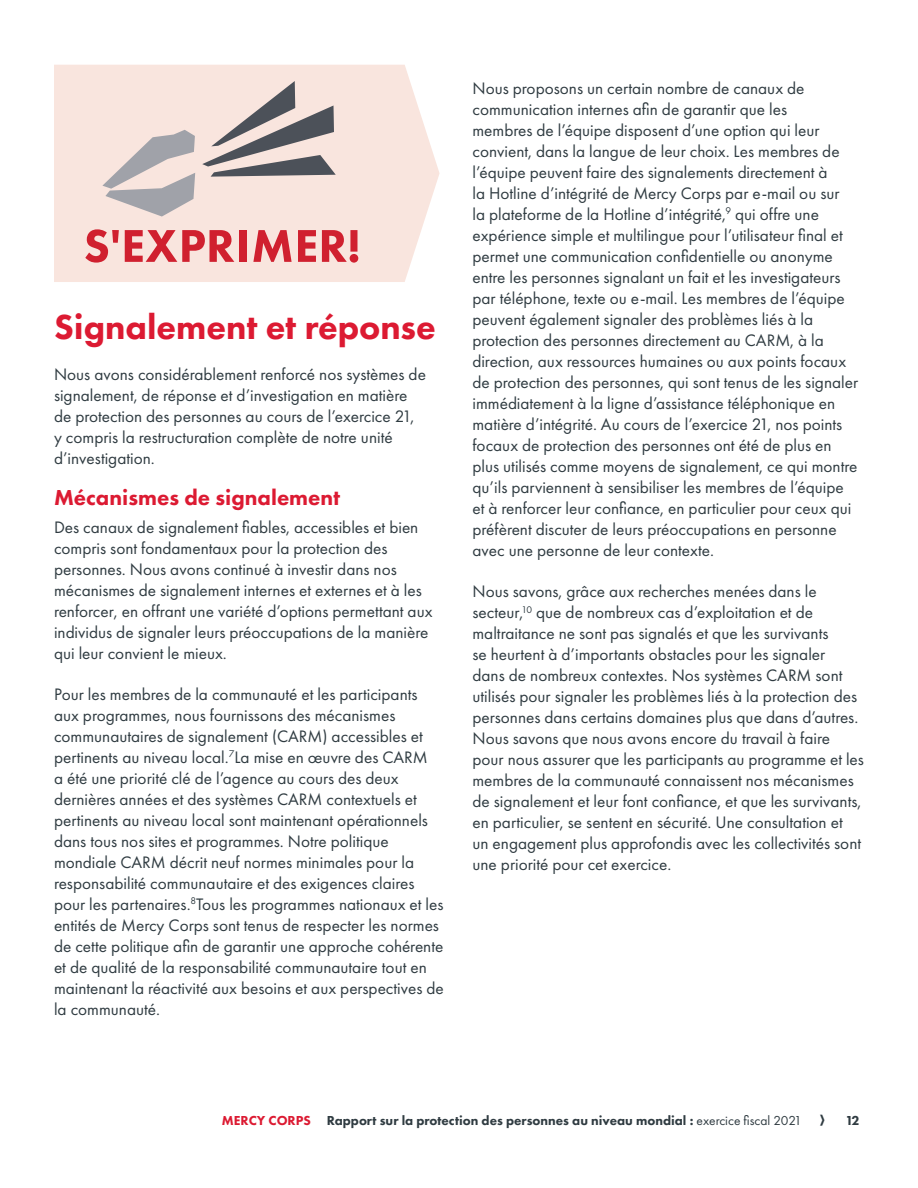
<style>
.page{position:relative;width:918px;height:1188px;background:#fff}
.page>*{position:absolute;margin:0;border:0;box-sizing:border-box;transform-origin:0 0}
.Body_Text{font:800 36px "Futura PT";color:#dc1a32}
.Heading_3{font:800 22.5px "Futura PT";color:#dc1a32}
.Body_Text-2{font:17.25px/21px "Futura PT";color:#2f3b41}
.t1{font:800 13.5px "Futura PT";color:#2f3b41}
.s1{color:#dc1a32}
.s2{font-weight:400}
</style>
<div class="page">
<svg style="left:54px;top:65px;width:386px;height:217px;background:#f9e6e0"></svg>
<svg style="left:85px;top:229px;width:34px;height:34px"></svg>
<svg style="left:125px;top:230px;width:109px;height:32px;background:#e27a7f"></svg>
<div style="left:239px;top:230px;width:8px;height:32px;background:#d0202f"></div>
<svg style="left:253px;top:230px;width:39px;height:32px"></svg>
<svg style="left:298px;top:230px;width:18px;height:32px"></svg>
<svg style="left:322px;top:230px;width:36px;height:33px"></svg>
<svg style="left:102px;top:130px;width:93px;height:87px;background:#d0c6c5"></svg>
<svg style="left:202px;top:81px;width:134px;height:96px;background:#b9aead"></svg>
<p class="Body_Text" style="left:54px;top:304px;width:383px">Signalement et réponse</p>
<p class="Body_Text-2" style="left:54px;top:363px;width:373px">Nous avons considérablement renforcé nos systèmes de signalement, de réponse et d’investigation en matière de protection des personnes au cours de l’exercice 21, y compris la restructuration complète de notre unité d’investigation.</p>
<p class="Heading_3" style="left:54px;top:483px;width:288px">Mécanismes de signalement</p>
<p class="Body_Text-2" style="left:54px;top:516px;width:380px">Des canaux de signalement fiables, accessibles et bien compris sont fondamentaux pour la protection des personnes. Nous avons continué à investir dans nos mécanismes de signalement internes et externes et à les renforcer, en offrant une variété d’options permettant aux individus de signaler leurs préoccupations de la manière qui leur convient le mieux.</p>
<p class="Body_Text-2" style="left:54px;top:684px;width:391px">Pour les membres de la communauté et les participants aux programmes, nous fournissons des mécanismes communautaires de signalement (CARM) accessibles et pertinents au niveau local.<sup>7</sup>La mise en œuvre des CARM<br>a été une priorité clé de l’agence au cours des deux dernières années et des systèmes CARM contextuels et pertinents au niveau local sont maintenant opérationnels dans tous nos sites et programmes. Notre politique mondiale CARM décrit neuf normes minimales pour la responsabilité communautaire et des exigences claires pour les partenaires.<sup>8</sup>Tous les programmes nationaux et les entités de Mercy Corps sont tenus de respecter les normes de cette politique afin de garantir une approche cohérente et de qualité de la responsabilité communautaire tout en maintenant la réactivité aux besoins et aux perspectives de la communauté.</p>
<p class="Body_Text-2" style="left:472px;top:78px;width:387px">Nous proposons un certain nombre de canaux de communication internes afin de garantir que les<br>membres de l’équipe disposent d’une option qui leur convient, dans la langue de leur choix. Les membres de l’équipe peuvent faire des signalements directement à<br>la Hotline d’intégrité de Mercy Corps par e-mail ou sur<br>la plateforme de la Hotline d’intégrité,<sup>9</sup> qui offre une expérience simple et multilingue pour l’utilisateur final et permet une communication confidentielle ou anonyme entre les personnes signalant un fait et les investigateurs par téléphone, texte ou e-mail. Les membres de l’équipe peuvent également signaler des problèmes liés à la protection des personnes directement au CARM, à la direction, aux ressources humaines ou aux points focaux de protection des personnes, qui sont tenus de les signaler immédiatement à la ligne d’assistance téléphonique en matière d’intégrité. Au cours de l’exercice 21, nos points focaux de protection des personnes ont été de plus en plus utilisés comme moyens de signalement, ce qui montre qu’ils parviennent à sensibiliser les membres de l’équipe et à renforcer leur confiance, en particulier pour ceux qui préfèrent discuter de leurs préoccupations en personne avec une personne de leur contexte.</p>
<p class="Body_Text-2" style="left:472px;top:581px;width:393px">Nous savons, grâce aux recherches menées dans le secteur,<sup>10</sup> que de nombreux cas d’exploitation et de maltraitance ne sont pas signalés et que les survivants<br>se heurtent à d’importants obstacles pour les signaler<br>dans de nombreux contextes. Nos systèmes CARM sont utilisés pour signaler les problèmes liés à la protection des personnes dans certains domaines plus que dans d’autres.<br>Nous savons que nous avons encore du travail à faire pour nous assurer que les participants au programme et les membres de la communauté connaissent nos mécanismes de signalement et leur font confiance, et que les survivants, en particulier, se sentent en sécurité. Une consultation et<br>un engagement plus approfondis avec les collectivités sont une priorité pour cet exercice.</p>
<p class="t1" style="left:222px;top:1112px;width:582px"><span class="s1">MERCY CORPS</span> Rapport sur la protection des personnes au niveau mondial : <span class="s2">exercice fiscal 2021</span></p>
<p class="t1" style="left:845px;top:1112px;width:16px">12</p>
</div>
